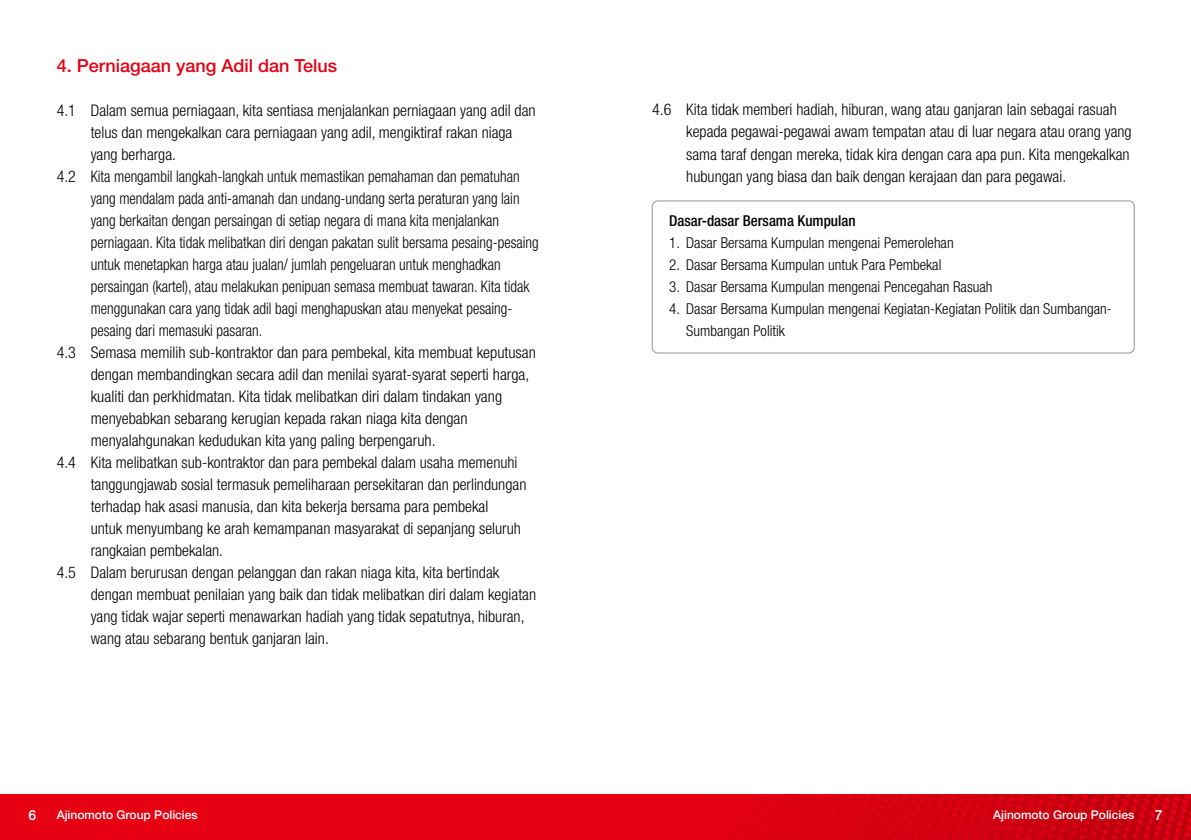
<style>
.page{position:relative;width:1191px;height:840px;background:#fff}
.page>*{position:absolute;margin:0;border:0;box-sizing:border-box;transform-origin:0 0}
.t1{font:500 18px "Helvetica Neue LT Std";color:#e60012}
.t2{font:300 condensed 16px/22px "Helvetica Neue LT Std";color:#000}
.t3{font:300 condensed 16px "Helvetica Neue LT Std";color:#000;scale:.93 1}
.t4{font:300 condensed 15px/22px "Helvetica Neue LT Std";color:#000}
.t5{font:500 condensed 15px "Helvetica Neue LT Std";color:#000}
.t6{font:500 14px "Helvetica Neue LT Std";color:#fff}
.t7{font:500 12px "Helvetica Neue LT Std";color:#fff}
</style>
<div class="page">
<div style="left:0;top:794px;width:1191px;height:45px;background:#e60012"></div>
<img style="left:766px;top:794px;width:425px;height:45px">
<div style="left:651px;top:200px;width:483px;height:153px;border:1px solid #9fa0a0;border-radius:6px"></div>
<p class="t1" style="left:57px;top:54px;width:282px">4. Perniagaan yang Adil dan Telus</p>
<p class="t2" style="left:57px;top:99px;width:480px">4.1 Dalam semua perniagaan, kita sentiasa menjalankan perniagaan yang adil dan</p>
<p class="t2" style="left:91px;top:121px;width:423px">telus dan mengekalkan cara perniagaan yang adil, mengiktiraf rakan niaga</p>
<p class="t2" style="left:91px;top:143px;width:87px">yang berharga.</p>
<p class="t2" style="left:57px;top:165px;width:464px">4.2 Kita mengambil langkah-langkah untuk memastikan pemahaman dan pematuhan</p>
<p class="t3" style="left:91px;top:189px;width:463px">yang mendalam pada anti-amanah dan undang-undang serta peraturan yang lain</p>
<p class="t3" style="left:91px;top:211px;width:441px">yang berkaitan dengan persaingan di setiap negara di mana kita menjalankan</p>
<p class="t3" style="left:91px;top:233px;width:483px">perniagaan. Kita tidak melibatkan diri dengan pakatan sulit bersama pesaing-pesaing</p>
<p class="t3" style="left:91px;top:255px;width:442px">untuk menetapkan harga atau jualan/ jumlah pengeluaran untuk menghadkan</p>
<p class="t3" style="left:91px;top:277px;width:473px">persaingan (kartel), atau melakukan penipuan semasa membuat tawaran. Kita tidak</p>
<p class="t3" style="left:91px;top:299px;width:455px">menggunakan cara yang tidak adil bagi menghapuskan atau menyekat pesaing-</p>
<p class="t3" style="left:91px;top:321px;width:186px">pesaing dari memasuki pasaran.</p>
<p class="t2" style="left:57px;top:341px;width:481px">4.3 Semasa memilih sub-kontraktor dan para pembekal, kita membuat keputusan</p>
<p class="t2" style="left:91px;top:363px;width:440px">dengan membandingkan secara adil dan menilai syarat-syarat seperti harga,</p>
<p class="t2" style="left:91px;top:385px;width:413px">kualiti dan perkhidmatan. Kita tidak melibatkan diri dalam tindakan yang</p>
<p class="t2" style="left:91px;top:407px;width:378px">menyebabkan sebarang kerugian kepada rakan niaga kita dengan</p>
<p class="t2" style="left:91px;top:429px;width:346px">menyalahgunakan kedudukan kita yang paling berpengaruh.</p>
<p class="t2" style="left:57px;top:451px;width:462px">4.4 Kita melibatkan sub-kontraktor dan para pembekal dalam usaha memenuhi</p>
<p class="t2" style="left:91px;top:473px;width:437px">tanggungjawab sosial termasuk pemeliharaan persekitaran dan perlindungan</p>
<p class="t2" style="left:91px;top:495px;width:399px">terhadap hak asasi manusia, dan kita bekerja bersama para pembekal</p>
<p class="t2" style="left:91px;top:517px;width:432px">untuk menyumbang ke arah kemampanan masyarakat di sepanjang seluruh</p>
<p class="t2" style="left:91px;top:539px;width:134px">rangkaian pembekalan.</p>
<p class="t2" style="left:57px;top:561px;width:444px">4.5 Dalam berurusan dengan pelanggan dan rakan niaga kita, kita bertindak</p>
<p class="t2" style="left:91px;top:583px;width:447px">dengan membuat penilaian yang baik dan tidak melibatkan diri dalam kegiatan</p>
<p class="t2" style="left:91px;top:605px;width:435px">yang tidak wajar seperti menawarkan hadiah yang tidak sepatutnya, hiburan,</p>
<p class="t2" style="left:91px;top:627px;width:240px">wang atau sebarang bentuk ganjaran lain.</p>
<p class="t2" style="left:686px;top:99px;width:447px;text-indent:-34px">4.6 Kita tidak memberi hadiah, hiburan, wang atau ganjaran lain sebagai rasuah kepada pegawai-pegawai awam tempatan atau di luar negara atau orang yang sama taraf dengan mereka, tidak kira dengan cara apa pun. Kita mengekalkan hubungan yang biasa dan baik dengan kerajaan dan para pegawai.</p>
<p class="t5" style="left:669px;top:211px;width:188px">Dasar-dasar Bersama Kumpulan</p>
<p class="t4" style="left:669px;top:231px;width:286px">1. Dasar Bersama Kumpulan mengenai Pemerolehan</p>
<p class="t4" style="left:669px;top:253px;width:274px">2. Dasar Bersama Kumpulan untuk Para Pembekal</p>
<p class="t4" style="left:669px;top:275px;width:325px">3. Dasar Bersama Kumpulan mengenai Pencegahan Rasuah</p>
<p class="t4" style="left:686px;top:297px;width:427px;text-indent:-17px">4. Dasar Bersama Kumpulan mengenai Kegiatan-Kegiatan Politik dan Sumbangan-<br>Sumbangan Politik</p>
<p class="t6" style="left:28px;top:806px;width:9px">6</p>
<p class="t7" style="left:57px;top:806px;width:142px">Ajinomoto Group Policies</p>
<p class="t7" style="left:993px;top:806px;width:142px">Ajinomoto Group Policies</p>
<p class="t6" style="left:1154px;top:806px;width:9px">7</p>
</div>
